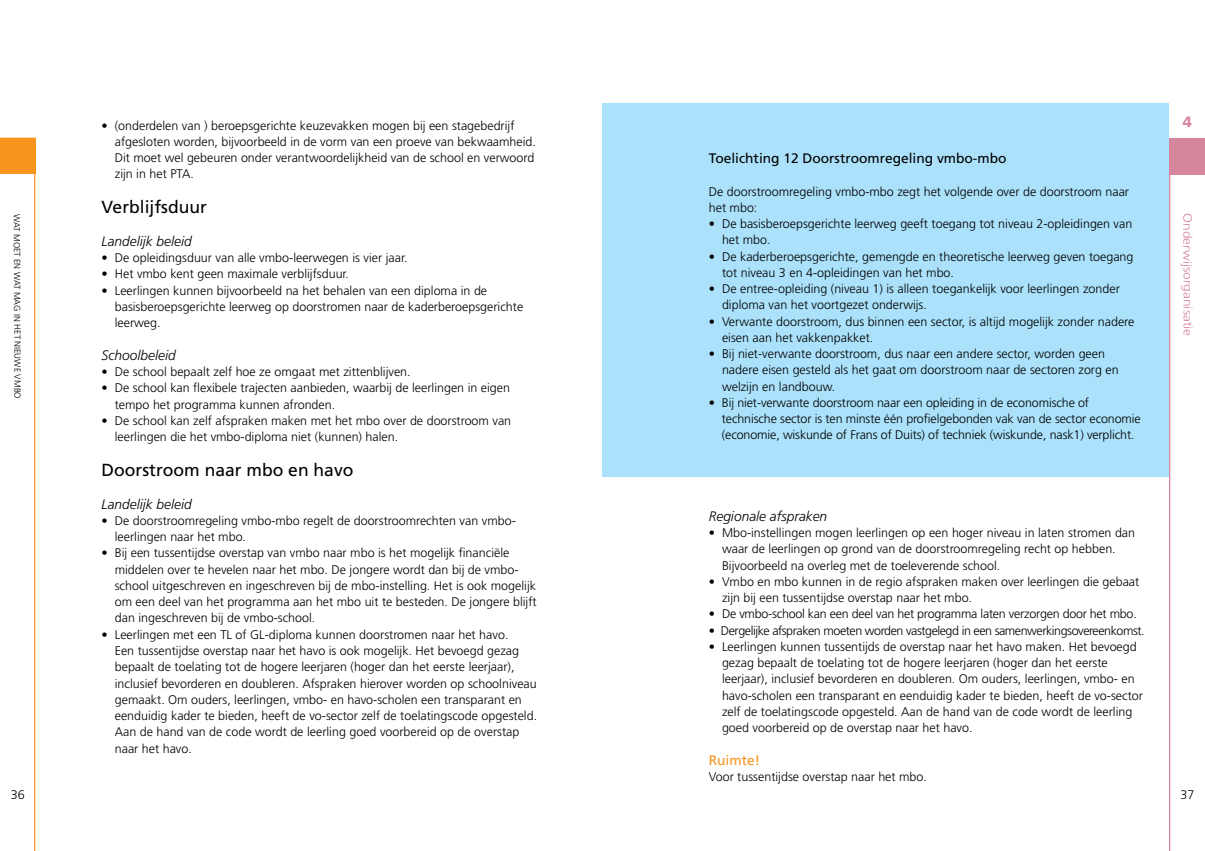
<style>
.page{position:relative;width:1205px;height:851px;background:#fff}
.page>*{position:absolute;margin:0;border:0;box-sizing:border-box;transform-origin:0 0}
.t1{font:17.5px "Frutiger";color:#000}
.t2{font:900 15px "Frutiger";color:#d6869c}
.t3{font:italic 300 13.75px "Frutiger";color:#000}
.t4{font:13.75px "Frutiger";color:#000}
.t5{font:13.75px "Frutiger";color:#f7941e}
.t6{font:300 12.5px/16.2px "Frutiger";color:#000}
.t7{font:300 12.5px "Frutiger";letter-spacing:-.035em;color:#000}
.t8{font:300 12.5px "Frutiger";letter-spacing:-.02em;color:#000}
.t9{font:300 12px "Frutiger";letter-spacing:-.005em;color:#d6869c;scale:1.15 1}
.t10{font:300 8.75px "Frutiger";letter-spacing:-.005em;color:#000}
</style>
<div class="page">
<svg style="left:34px;top:174px;width:1px;height:676px"></svg>
<div style="left:0;top:138px;width:35px;height:36px;background:#f7941e"></div>
<div style="left:1169px;top:138px;width:36px;height:36px;background:#d6869c"></div>
<svg style="left:1169px;top:174px;width:36px;height:676px"></svg>
<div style="left:602px;top:103px;width:567px;height:374px;background:#abe1fa"></div>
<p class="t10" style="left:22px;top:214px;width:186px;rotate:90deg">WAT MOET EN WAT MAG IN HET NIEUWE VMBO</p>
<p class="t6" style="left:115px;top:117px;width:423px;text-indent:-13px">• (onderdelen van ) beroepsgerichte keuzevakken mogen bij een stagebedrijf afgesloten worden, bijvoorbeeld in de vorm van een proeve van bekwaamheid.<br>Dit moet wel gebeuren onder verantwoordelijkheid van de school en verwoord zijn in het PTA.</p>
<h1 class="t1" style="left:102px;top:197px;width:107px">Verblijfsduur</h1>
<p class="t3" style="left:102px;top:233px;width:92px">Landelijk beleid</p>
<p class="t6" style="left:102px;top:250px;width:307px">• De opleidingsduur van alle vmbo-leerwegen is vier jaar.</p>
<p class="t6" style="left:102px;top:266px;width:249px">• Het vmbo kent geen maximale verblijfsduur.</p>
<p class="t6" style="left:115px;top:282px;width:410px;text-indent:-13px">• Leerlingen kunnen bijvoorbeeld na het behalen van een diploma in de basisberoepsgerichte leerweg op doorstromen naar de kaderberoepsgerichte leerweg.</p>
<p class="t3" style="left:102px;top:347px;width:76px">Schoolbeleid</p>
<p class="t6" style="left:102px;top:363px;width:311px">• De school bepaalt zelf hoe ze omgaat met zittenblijven.</p>
<p class="t6" style="left:115px;top:380px;width:397px;text-indent:-13px">• De school kan flexibele trajecten aanbieden, waarbij de leerlingen in eigen tempo het programma kunnen afronden.</p>
<p class="t6" style="left:115px;top:412px;width:398px;text-indent:-13px">• De school kan zelf afspraken maken met het mbo over de doorstroom van leerlingen die het vmbo-diploma niet (kunnen) halen.</p>
<h1 class="t1" style="left:102px;top:459px;width:253px">Doorstroom naar mbo en havo</h1>
<p class="t3" style="left:102px;top:496px;width:92px">Landelijk beleid</p>
<p class="t6" style="left:115px;top:512px;width:403px;text-indent:-13px">• De doorstroomregeling vmbo-mbo regelt de doorstroomrechten van vmbo&shy;leerlingen naar het mbo.</p>
<p class="t6" style="left:115px;top:545px;width:423px;text-indent:-13px">• Bij een tussentijdse overstap van vmbo naar mbo is het mogelijk financiële middelen over te hevelen naar het mbo. De jongere wordt dan bij de vmbo&shy;school uitgeschreven en ingeschreven bij de mbo-instelling. Het is ook mogelijk om een deel van het programma aan het mbo uit te besteden. De jongere blijft dan ingeschreven bij de vmbo-school.</p>
<p class="t6" style="left:115px;top:626px;width:424px;text-indent:-13px">• Leerlingen met een TL of GL-diploma kunnen doorstromen naar het havo.<br>Een tussentijdse overstap naar het havo is ook mogelijk. Het bevoegd gezag bepaalt de toelating tot de hogere leerjaren (hoger dan het eerste leerjaar), inclusief bevorderen en doubleren. Afspraken hierover worden op schoolniveau gemaakt. Om ouders, leerlingen, vmbo- en havo-scholen een transparant en eenduidig kader te bieden, heeft de vo-sector zelf de toelatingscode opgesteld.<br>Aan de hand van de code wordt de leerling goed voorbereid op de overstap naar het havo.</p>
<p class="t4" style="left:709px;top:150px;width:299px">Toelichting 12 Doorstroomregeling vmbo-mbo</p>
<p class="t6" style="left:709px;top:183px;width:422px">De doorstroomregeling vmbo-mbo zegt het volgende over de doorstroom naar het mbo:</p>
<p class="t6" style="left:722px;top:215px;width:412px;text-indent:-13px">• De basisberoepsgerichte leerweg geeft toegang tot niveau 2-opleidingen van het mbo.</p>
<p class="t6" style="left:722px;top:248px;width:413px;text-indent:-13px">• De kaderberoepsgerichte, gemengde en theoretische leerweg geven toegang tot niveau 3 en 4-opleidingen van het mbo.</p>
<p class="t6" style="left:722px;top:280px;width:399px;text-indent:-13px">• De entree-opleiding (niveau 1) is alleen toegankelijk voor leerlingen zonder diploma van het voortgezet onderwijs.</p>
<p class="t6" style="left:722px;top:313px;width:414px;text-indent:-13px">• Verwante doorstroom, dus binnen een sector, is altijd mogelijk zonder nadere eisen aan het vakkenpakket.</p>
<p class="t6" style="left:722px;top:345px;width:398px;text-indent:-13px">• Bij niet-verwante doorstroom, dus naar een andere sector, worden geen nadere eisen gesteld als het gaat om doorstroom naar de sectoren zorg en welzijn en landbouw.</p>
<p class="t6" style="left:722px;top:394px;width:420px;text-indent:-13px">• Bij niet-verwante doorstroom naar een opleiding in de economische of technische sector is ten minste één profielgebonden vak van de sector economie (economie, wiskunde of Frans of Duits) of techniek (wiskunde, nask1) verplicht.</p>
<p class="t3" style="left:709px;top:508px;width:120px">Regionale afspraken</p>
<p class="t6" style="left:722px;top:524px;width:415px;text-indent:-13px">• Mbo-instellingen mogen leerlingen op een hoger niveau in laten stromen dan waar de leerlingen op grond van de doorstroomregeling recht op hebben.<br>Bijvoorbeeld na overleg met de toeleverende school.</p>
<p class="t6" style="left:722px;top:573px;width:419px;text-indent:-13px">• Vmbo en mbo kunnen in de regio afspraken maken over leerlingen die gebaat zijn bij een tussentijdse overstap naar het mbo.</p>
<p class="t8" style="left:709px;top:607px;width:429px">• De vmbo-school kan een deel van het programma laten verzorgen door het mbo.</p>
<p class="t7" style="left:709px;top:623px;width:437px">• Dergelijke afspraken moeten worden vastgelegd in een samenwerkingsovereenkomst.</p>
<p class="t6" style="left:722px;top:638px;width:422px;text-indent:-13px">• Leerlingen kunnen tussentijds de overstap naar het havo maken. Het bevoegd gezag bepaalt de toelating tot de hogere leerjaren (hoger dan het eerste leerjaar), inclusief bevorderen en doubleren. Om ouders, leerlingen, vmbo- en havo-scholen een transparant en eenduidig kader te bieden, heeft de vo-sector zelf de toelatingscode opgesteld. Aan de hand van de code wordt de leerling goed voorbereid op de overstap naar het havo.</p>
<p class="t5" style="left:709px;top:751px;width:53px">Ruimte!</p>
<p class="t6" style="left:709px;top:768px;width:220px">Voor tussentijdse overstap naar het mbo.</p>
<p class="t2" style="left:1182px;top:112px;width:11px">4</p>
<p class="t9" style="left:1194px;top:213px;width:109px;rotate:90deg">Onderwijsorganisatie</p>
<p class="t6" style="left:11px;top:786px;width:15px">36</p>
<p class="t6" style="left:1180px;top:786px;width:15px">37</p>
</div>
